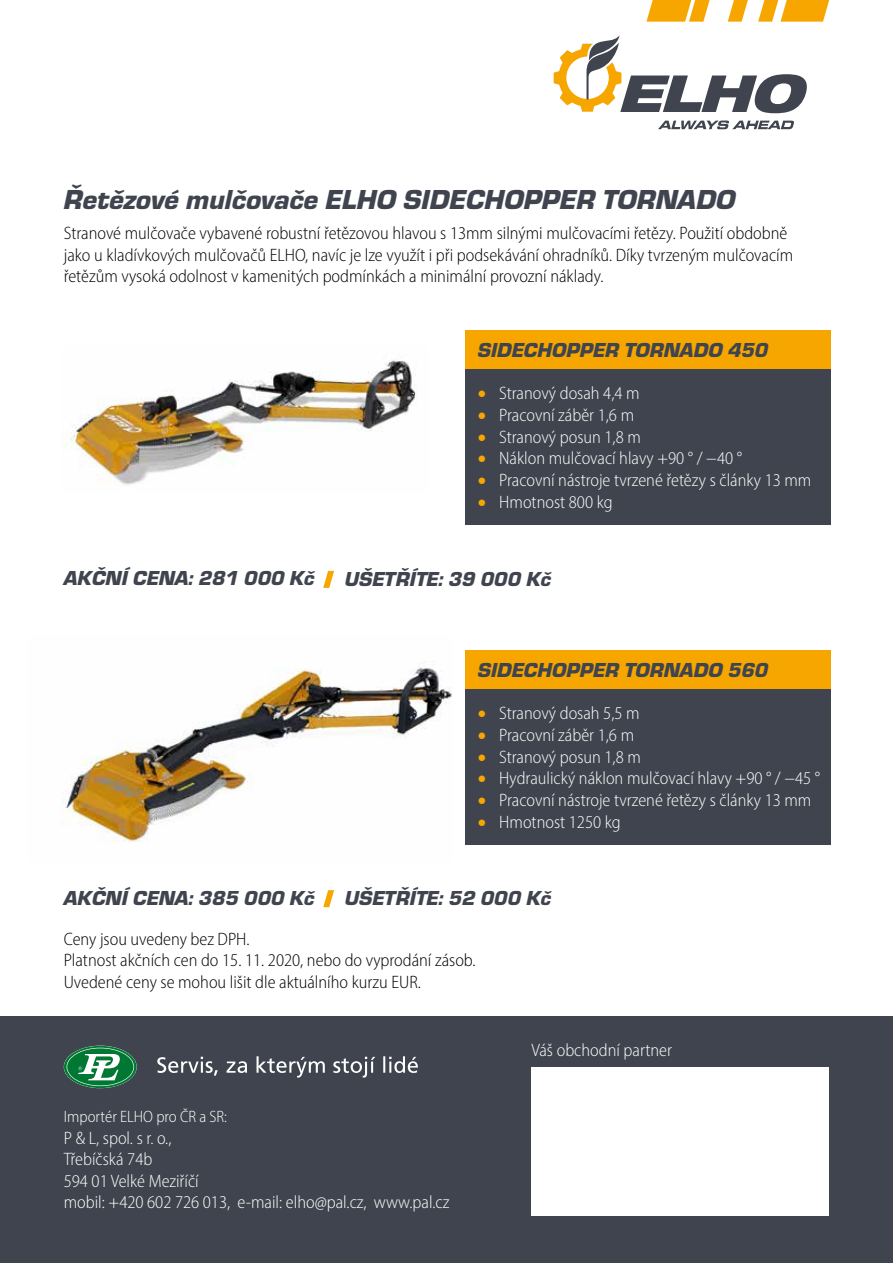
<style>
.page{position:relative;width:893px;height:1263px;background:#fff}
.page>*{position:absolute;margin:0;border:0;box-sizing:border-box;transform-origin:0 0}
.t1{font:italic 900 28.5px "Eurostile";color:#40444e}
.t2{font:italic 900 21px "Eurostile";color:#40444e}
.t3{font:300 semi-condensed 18px/21.6px "Myriad Pro";color:#fff}
.t4{font:300 semi-condensed 18px/21.6px "Myriad Pro";color:#000}
.t5{font:300 semi-condensed 16.5px "Myriad Pro";color:#fff}
.s1{color:#f7a600}
</style>
<div class="page">
<svg style="left:646px;top:0;width:64px;height:22px"></svg>
<svg style="left:728px;top:0;width:20px;height:22px"></svg>
<svg style="left:758px;top:0;width:71px;height:22px"></svg>
<svg style="left:554px;top:35px;width:253px;height:78px"></svg>
<svg style="left:658px;top:121px;width:136px;height:8px"></svg>
<div style="left:0;top:1016px;width:893px;height:247px;background:#40444e"></div>
<img style="left:62px;top:360px;width:355px;height:125px">
<div style="left:465px;top:369px;width:366px;height:155px;background:#40444e"></div>
<div style="left:465px;top:330px;width:366px;height:39px;background:#f7a600"></div>
<img style="left:62px;top:661px;width:390px;height:182px">
<div style="left:465px;top:689px;width:366px;height:155px;background:#40444e"></div>
<div style="left:465px;top:650px;width:366px;height:39px;background:#f7a600"></div>
<svg style="left:323px;top:890px;width:11px;height:17px"></svg>
<svg style="left:323px;top:571px;width:11px;height:17px"></svg>
<svg style="left:64px;top:1046px;width:73px;height:42px"></svg>
<svg style="left:67px;top:1048px;width:67px;height:38px;background:#489469"></svg>
<div style="left:531px;top:1066px;width:298px;height:149px;background:#fff"></div>
<svg style="left:157px;top:1056px;width:261px;height:21px"></svg>
<h1 class="t1" style="left:64px;top:179px;width:673px">Řetězové mulčovače ELHO SIDECHOPPER TORNADO</h1>
<p class="t4" style="left:64px;top:222px;width:731px">Stranové mulčovače vybavené robustní řetězovou hlavou s 13mm silnými mulčovacími řetězy. Použití obdobně jako u kladívkových mulčovačů ELHO, navíc je lze využít i při podsekávání ohradníků. Díky tvrzeným mulčovacím řetězům vysoká odolnost v kamenitých podmínkách a minimální provozní náklady.</p>
<p class="t2" style="left:478px;top:334px;width:292px">SIDECHOPPER TORNADO 450</p>
<p class="t3" style="left:478px;top:383px;width:163px"><span class="s1">•</span> Stranový dosah 4,4 m</p>
<p class="t3" style="left:478px;top:404px;width:158px"><span class="s1">•</span> Pracovní záběr 1,6 m</p>
<p class="t3" style="left:478px;top:426px;width:165px"><span class="s1">•</span> Stranový posun 1,8 m</p>
<p class="t3" style="left:478px;top:447px;width:266px"><span class="s1">•</span> Náklon mulčovací hlavy +90 ° / −40 °</p>
<p class="t3" style="left:478px;top:469px;width:335px"><span class="s1">•</span> Pracovní nástroje tvrzené řetězy s články 13 mm</p>
<p class="t3" style="left:478px;top:491px;width:136px"><span class="s1">•</span> Hmotnost 800 kg</p>
<p class="t2" style="left:64px;top:563px;width:252px">AKČNÍ CENA: 281 000 Kč</p>
<p class="t2" style="left:345px;top:564px;width:208px">UŠETŘÍTE: 39 000 Kč</p>
<p class="t2" style="left:478px;top:654px;width:292px">SIDECHOPPER TORNADO 560</p>
<p class="t3" style="left:478px;top:702px;width:163px"><span class="s1">•</span> Stranový dosah 5,5 m</p>
<p class="t3" style="left:478px;top:724px;width:158px"><span class="s1">•</span> Pracovní záběr 1,6 m</p>
<p class="t3" style="left:478px;top:746px;width:165px"><span class="s1">•</span> Stranový posun 1,8 m</p>
<p class="t3" style="left:478px;top:767px;width:344px"><span class="s1">•</span> Hydraulický náklon mulčovací hlavy +90 ° / −45 °</p>
<p class="t3" style="left:478px;top:789px;width:335px"><span class="s1">•</span> Pracovní nástroje tvrzené řetězy s články 13 mm</p>
<p class="t3" style="left:478px;top:810px;width:144px"><span class="s1">•</span> Hmotnost 1250 kg</p>
<p class="t2" style="left:64px;top:882px;width:252px">AKČNÍ CENA: 385 000 Kč</p>
<p class="t2" style="left:345px;top:883px;width:208px">UŠETŘÍTE: 52 000 Kč</p>
<p class="t4" style="left:64px;top:928px;width:413px">Ceny jsou uvedeny bez DPH.<br>Platnost akčních cen do 15. 11. 2020, nebo do vyprodání zásob.<br>Uvedené ceny se mohou lišit dle aktuálního kurzu EUR.</p>
<p class="t5" style="left:64px;top:1106px;width:165px">Importér ELHO pro ČR a SR:</p>
<p class="t3" style="left:64px;top:1126px;width:387px">P &amp; L, spol. s r. o.,<br>Třebíčská 74b<br>594 01 Velké Meziříčí<br>mobil: +420 602 726 013, e-mail: elho@pal.cz, www.pal.cz</p>
<p class="t3" style="left:531px;top:1039px;width:142px">Váš obchodní partner</p>
</div>
